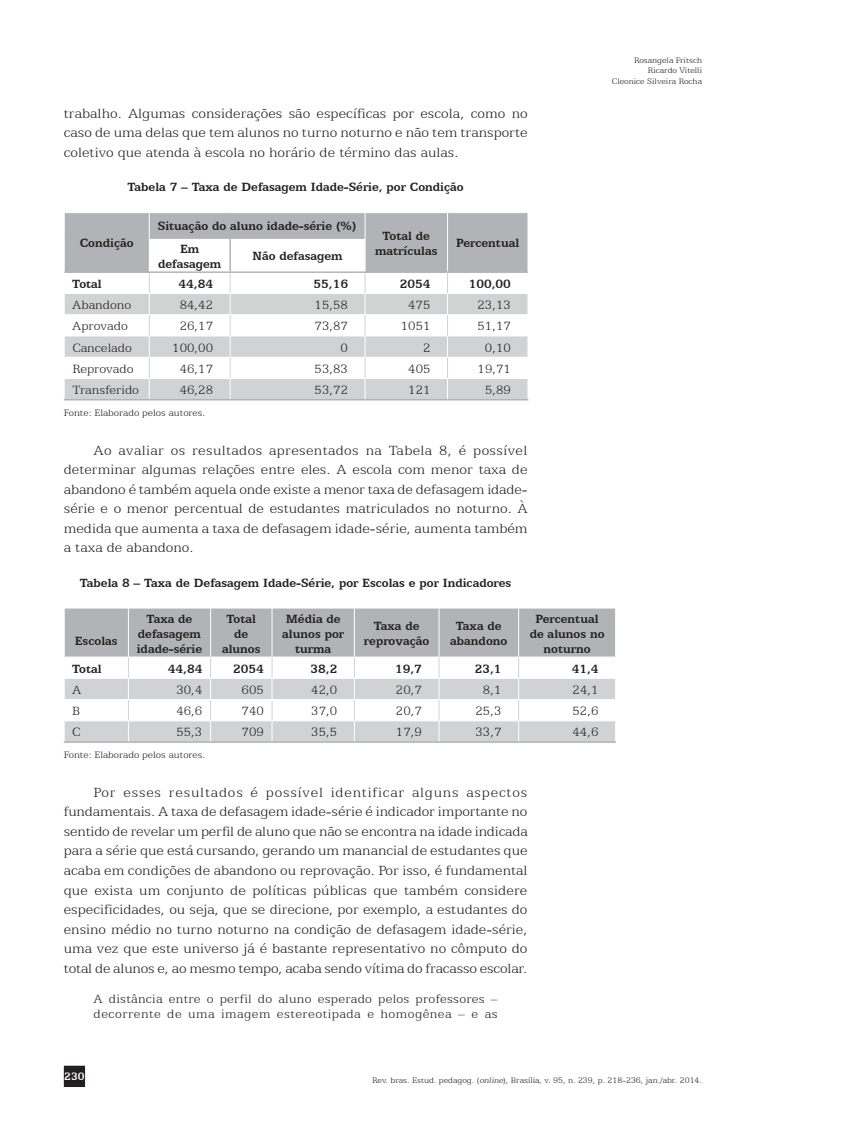
<style>
.page{position:relative;width:851px;height:1127px;background:#fff}
.page>*{position:absolute;margin:0;border:0;box-sizing:border-box;transform-origin:0 0}
.t1{font:300 15px/19.5px "Egyptian 505 BT";color:#231f20;text-align:justify}
.t2{font:700 13.5px/15px "Egyptian 505 BT";color:#231f20;text-align:center}
.t3{font:300 13.5px "Egyptian 505 BT";color:#231f20}
.t4{font:300 13.5px/15px "Egyptian 505 BT";letter-spacing:.02em;color:#231f20}
.t5{font:700 12px "Egyptian 505 BT";color:#fff}
.t6{font:300 10.5px "Egyptian 505 BT";color:#231f20}
.t7{font:300 9px/10.5px "Egyptian 505 BT";color:#231f20;text-align:right}
.s1{font-style:italic}
</style>
<div class="page">
<div style="left:65px;top:1066px;width:19px;height:20px;background:#231f20"></div>
<div style="left:64px;top:1066px;width:21px;height:21px;border:2px solid #231f20"></div>
<svg style="left:64px;top:213px;width:464px;height:186px"></svg>
<hr style="left:64px;top:399px;width:85px;height:1px;background:#b2b3b7">
<hr style="left:149px;top:399px;width:81px;height:1px;background:#b2b3b7">
<hr style="left:230px;top:399px;width:135px;height:1px;background:#b2b3b7">
<hr style="left:365px;top:399px;width:82px;height:1px;background:#b2b3b7">
<hr style="left:447px;top:399px;width:81px;height:1px;background:#b2b3b7">
<hr style="left:64px;top:741px;width:64px;height:2px;background:#b2b3b7">
<hr style="left:128px;top:741px;width:82px;height:2px;background:#b2b3b7">
<hr style="left:210px;top:741px;width:62px;height:2px;background:#b2b3b7">
<hr style="left:272px;top:741px;width:82px;height:2px;background:#b2b3b7">
<hr style="left:354px;top:741px;width:85px;height:2px;background:#b2b3b7">
<hr style="left:439px;top:741px;width:79px;height:2px;background:#b2b3b7">
<hr style="left:518px;top:741px;width:98px;height:2px;background:#b2b3b7">
<svg style="left:64px;top:608px;width:552px;height:134px"></svg>
<p class="t1" style="left:64px;top:103px;width:465px">trabalho. Algumas considerações são específicas por escola, como no caso de uma delas que tem alunos no turno noturno e não tem transporte coletivo que atenda à escola no horário de término das aulas.</p>
<p class="t2" style="left:127px;top:179px;width:337px">Tabela 7 – Taxa de Defasagem Idade-Série, por Condição</p>
<p class="t7" style="left:611px;top:55px;width:92px">Rosangela Fritsch<br>Ricardo Vitelli<br>Cleonice Silveira Rocha</p>
<p class="t2" style="left:80px;top:235px;width:55px">Condição</p>
<p class="t2" style="left:158px;top:218px;width:200px">Situação do aluno idade-série (%)</p>
<p class="t2" style="left:158px;top:241px;width:65px">Em defasagem</p>
<p class="t2" style="left:252px;top:248px;width:91px">Não defasagem</p>
<p class="t2" style="left:375px;top:228px;width:64px">Total de matrículas</p>
<p class="t2" style="left:456px;top:235px;width:64px">Percentual</p>
<p class="t2" style="left:72px;top:276px;width:31px">Total</p>
<p class="t2" style="left:178px;top:276px;width:36px">44,84</p>
<p class="t2" style="left:313px;top:276px;width:36px">55,16</p>
<p class="t2" style="left:399px;top:276px;width:32px">2054</p>
<p class="t2" style="left:468px;top:276px;width:44px">100,00</p>
<p class="t3" style="left:72px;top:297px;width:60px">Abandono</p>
<p class="t3" style="left:180px;top:297px;width:35px">84,42</p>
<p class="t3" style="left:314px;top:297px;width:35px">15,58</p>
<p class="t3" style="left:408px;top:297px;width:24px">475</p>
<p class="t3" style="left:477px;top:297px;width:35px">23,13</p>
<p class="t3" style="left:72px;top:318px;width:57px">Aprovado</p>
<p class="t3" style="left:180px;top:318px;width:35px">26,17</p>
<p class="t3" style="left:314px;top:318px;width:35px">73,87</p>
<p class="t3" style="left:400px;top:318px;width:31px">1051</p>
<p class="t3" style="left:477px;top:318px;width:35px">51,17</p>
<p class="t3" style="left:72px;top:340px;width:61px">Cancelado</p>
<p class="t3" style="left:172px;top:340px;width:42px">100,00</p>
<p class="t3" style="left:340px;top:340px;width:9px">0</p>
<p class="t3" style="left:423px;top:340px;width:9px">2</p>
<p class="t3" style="left:485px;top:340px;width:28px">0,10</p>
<p class="t3" style="left:72px;top:361px;width:63px">Reprovado</p>
<p class="t3" style="left:180px;top:361px;width:35px">46,17</p>
<p class="t3" style="left:314px;top:361px;width:35px">53,83</p>
<p class="t3" style="left:408px;top:361px;width:24px">405</p>
<p class="t3" style="left:477px;top:361px;width:35px">19,71</p>
<p class="t3" style="left:72px;top:382px;width:68px">Transferido</p>
<p class="t3" style="left:180px;top:382px;width:35px">46,28</p>
<p class="t3" style="left:314px;top:382px;width:35px">53,72</p>
<p class="t3" style="left:408px;top:382px;width:24px">121</p>
<p class="t3" style="left:485px;top:382px;width:28px">5,89</p>
<p class="t6" style="left:64px;top:406px;width:143px">Fonte: Elaborado pelos autores.</p>
<p class="t1" style="left:64px;top:440px;width:465px;text-indent:30px">Ao avaliar os resultados apresentados na Tabela 8, é possível determinar algumas relações entre eles. A escola com menor taxa de abandono é também aquela onde existe a menor taxa de defasagem idade&shy;série e o menor percentual de estudantes matriculados no noturno. À medida que aumenta a taxa de defasagem idade-série, aumenta também a taxa de abandono.</p>
<p class="t2" style="left:80px;top:575px;width:433px">Tabela 8 – Taxa de Defasagem Idade-Série, por Escolas e por Indicadores</p>
<p class="t2" style="left:75px;top:633px;width:44px">Escolas</p>
<p class="t2" style="left:137px;top:611px;width:67px">Taxa de defasagem idade-série</p>
<p class="t2" style="left:222px;top:611px;width:40px">Total de alunos</p>
<p class="t2" style="left:282px;top:611px;width:63px">Média de alunos por turma</p>
<p class="t2" style="left:364px;top:618px;width:67px">Taxa de reprovação</p>
<p class="t2" style="left:450px;top:618px;width:59px">Taxa de abandono</p>
<p class="t2" style="left:529px;top:611px;width:76px">Percentual de alunos no noturno</p>
<p class="t2" style="left:72px;top:661px;width:31px">Total</p>
<p class="t2" style="left:168px;top:661px;width:36px">44,84</p>
<p class="t2" style="left:233px;top:661px;width:32px">2054</p>
<p class="t2" style="left:310px;top:661px;width:28px">38,2</p>
<p class="t2" style="left:395px;top:661px;width:28px">19,7</p>
<p class="t2" style="left:474px;top:661px;width:28px">23,1</p>
<p class="t2" style="left:571px;top:661px;width:28px">41,4</p>
<p class="t3" style="left:72px;top:682px;width:11px">A</p>
<p class="t3" style="left:176px;top:682px;width:28px">30,4</p>
<p class="t3" style="left:241px;top:682px;width:24px">605</p>
<p class="t3" style="left:311px;top:682px;width:28px">42,0</p>
<p class="t3" style="left:396px;top:682px;width:28px">20,7</p>
<p class="t3" style="left:483px;top:682px;width:20px">8,1</p>
<p class="t3" style="left:572px;top:682px;width:28px">24,1</p>
<p class="t3" style="left:72px;top:703px;width:10px">B</p>
<p class="t3" style="left:176px;top:703px;width:28px">46,6</p>
<p class="t3" style="left:241px;top:703px;width:24px">740</p>
<p class="t3" style="left:311px;top:703px;width:28px">37,0</p>
<p class="t3" style="left:396px;top:703px;width:28px">20,7</p>
<p class="t3" style="left:475px;top:703px;width:28px">25,3</p>
<p class="t3" style="left:572px;top:703px;width:28px">52,6</p>
<p class="t3" style="left:72px;top:724px;width:10px">C</p>
<p class="t3" style="left:176px;top:724px;width:28px">55,3</p>
<p class="t3" style="left:241px;top:724px;width:24px">709</p>
<p class="t3" style="left:311px;top:724px;width:28px">35,5</p>
<p class="t3" style="left:396px;top:724px;width:28px">17,9</p>
<p class="t3" style="left:475px;top:724px;width:28px">33,7</p>
<p class="t3" style="left:572px;top:724px;width:28px">44,6</p>
<p class="t6" style="left:64px;top:749px;width:143px">Fonte: Elaborado pelos autores.</p>
<p class="t1" style="left:64px;top:782px;width:465px;text-indent:30px">Por esses resultados é possível identificar alguns aspectos fundamentais. A taxa de defasagem idade-série é indicador importante no sentido de revelar um perfil de aluno que não se encontra na idade indicada para a série que está cursando, gerando um manancial de estudantes que acaba em condições de abandono ou reprovação. Por isso, é fundamental que exista um conjunto de políticas públicas que também considere especificidades, ou seja, que se direcione, por exemplo, a estudantes do ensino médio no turno noturno na condição de defasagem idade-série, uma vez que este universo já é bastante representativo no cômputo do total de alunos e, ao mesmo tempo, acaba sendo vítima do fracasso escolar.</p>
<p class="t4" style="left:94px;top:990px;width:405px">A distância entre o perfil do aluno esperado pelos professores – decorrente de uma imagem estereotipada e homogênea – e as</p>
<p class="t5" style="left:64px;top:1069px;width:22px">230</p>
<p class="t7" style="left:372px;top:1075px;width:331px">Rev. bras. Estud. pedagog. (<span class="s1">online</span>), Brasília, v. 95, n. 239, p. 218-236, jan./abr. 2014.</p>
</div>
